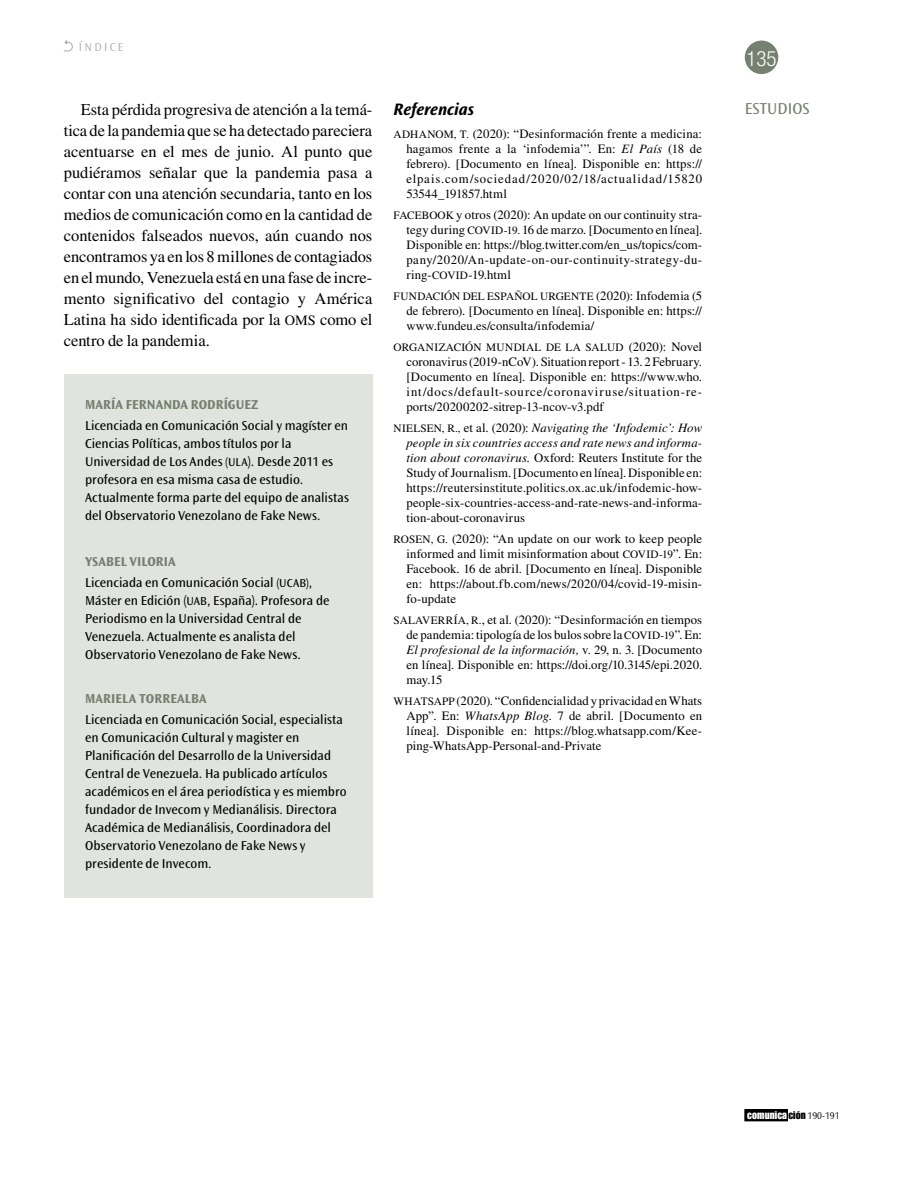
<style>
.page{position:relative;width:915px;height:1191px;background:#fff}
.page>*{position:absolute;margin:0;border:0;box-sizing:border-box;transform-origin:0 0}
.t1{font:300 condensed 21px "Helvetica Neue LT Std";color:#fff}
.t2{font:italic 700 17.25px "Ocean Sans Std";letter-spacing:-.005em;color:#000}
.t3{font:16.5px/21px "Times LT Std";color:#000;text-align:justify}
.t4{font:16.5px "Ocean Sans Std";color:#768070}
.t5{font:13.5px/18px "Ocean Sans Std";color:#000}
.t6{font:700 13.5px "Ocean Sans Std";letter-spacing:.005em;color:#768070}
.t7{font:12.75px/15px "Times LT Std";letter-spacing:.01em;color:#000;text-align:justify}
.t8{font:300 12px "Ocean Sans Std";letter-spacing:.2em;color:#a7a9ac}
.t9{font:11.25px "Times LT Std";letter-spacing:.02em;color:#000}
.t10{font:10.8px "Impact LT Std";letter-spacing:.01em;color:#fff}
.s1{font-size:14.25px}
.s2{font-size:12px}
.s3{font-weight:700;color:#768070}
.s4{font-size:11.25px}
.s5{font-style:italic}
.s6{font-size:12.75px}
.s7{color:#000}
.s8{font-family:"Ocean Sans Std";font-weight:300;font-size:10.2px;color:#000}
</style>
<div class="page">
<div style="left:744px;top:41px;width:34px;height:33px;background:#768070;border-radius:50%"></div>
<div style="left:744px;top:1109px;width:43px;height:11px;background:#000"></div>
<div style="left:744px;top:1109px;width:43px;height:12px;border:1px solid #000"></div>
<svg style="left:64px;top:40px;width:9px;height:11px"></svg>
<div style="left:64px;top:374px;width:308px;height:523px;background:#e0e3de"></div>
<p class="t8" style="left:79px;top:40px;width:46px">ÍNDICE</p>
<p class="t3" style="left:64px;top:98px;width:310px;text-indent:17px">Esta pérdida progresiva de atención a la temá&shy;tica de la pandemia que se ha detectado pareciera acentuarse en el mes de junio. Al punto que pudiéramos señalar que la pandemia pasa a contar con una atención secundaria, tanto en los medios de comunicación como en la cantidad de contenidos falseados nuevos, aún cuando nos encontramos ya en los 8 millones de contagiados en el mundo, Venezuela está en una fase de incre&shy;mento significativo del contagio y América Latina ha sido identificada por la <span class="s1">OMS</span> como el centro de la pandemia.</p>
<p class="t6" style="left:85px;top:397px;width:175px">MARÍA FERNANDA RODRÍGUEZ</p>
<p class="t5" style="left:85px;top:416px;width:265px">Licenciada en Comunicación Social y magíster en Ciencias Políticas, ambos títulos por la Universidad de Los Andes <span class="s2">(ULA</span>). Desde 2011 es profesora en esa misma casa de estudio.<br>Actualmente forma parte del equipo de analistas del Observatorio Venezolano de Fake News.</p>
<p class="t5" style="left:85px;top:551px;width:229px;line-height:21px"><span class="s3">YSABEL VILORIA<br></span>Licenciada en Comunicación Social <span class="s2">(UCAB)</span>,</p>
<p class="t5" style="left:85px;top:592px;width:246px">Máster en Edición (<span class="s2">UAB</span>, España). Profesora de Periodismo en la Universidad Central de Venezuela. Actualmente es analista del Observatorio Venezolano de Fake News.</p>
<p class="t6" style="left:85px;top:691px;width:123px">MARIELA TORREALBA</p>
<p class="t5" style="left:85px;top:710px;width:263px">Licenciada en Comunicación Social, especialista en Comunicación Cultural y magister en Planificación del Desarrollo de la Universidad Central de Venezuela. Ha publicado artículos académicos en el área periodística y es miembro fundador de Invecom y Medianálisis. Directora Académica de Medianálisis, Coordinadora del Observatorio Venezolano de Fake News y presidente de Invecom.</p>
<h2 class="t2" style="left:393px;top:99px;width:82px">Referencias</h2>
<p class="t7" style="left:406px;top:126px;width:297px;text-indent:-13px"><span class="s4">ADHANOM, T.</span> (2020): “Desinformación frente a medicina: hagamos frente a la ‘infodemia’”. En: <span class="s5">El País</span> (18 de febrero). [Documento en línea]. Disponible en: https:// elpais.com/sociedad/2020/02/18/actualidad/15820<br>53544_191857.html</p>
<p class="t7" style="left:406px;top:207px;width:297px;text-indent:-13px"><span class="s4">FACEBOOK</span> y otros (2020): An update on our continuity stra&shy;tegy during <span class="s4">COVID-19.</span> 16 de marzo. [Documento en línea].<br>Disponible en: https://blog.twitter.com/en_us/topics/com&shy;pany/2020/An-update-on-our-continuity-strategy-du&shy;ring-<span class="s4">COVID</span>-19.html</p>
<p class="t9" style="left:393px;top:290px;width:310px">FUNDACIÓN DEL ESPAÑOL URGENTE <span class="s6">(2020): Infodemia (5</span></p>
<p class="t7" style="left:406px;top:303px;width:297px">de febrero). [Documento en línea]. Disponible en: https:// www.fundeu.es/consulta/infodemia/</p>
<p class="t9" style="left:393px;top:341px;width:310px">ORGANIZACIÓN MUNDIAL DE LA SALUD <span class="s6">(2020): Novel</span></p>
<p class="t7" style="left:406px;top:354px;width:297px">coronavirus (2019-nCoV). Situation report - 13. 2 February. [Documento en línea]. Disponible en: https://www.who. int/docs/default-source/coronaviruse/situation-re&shy;ports/20200202-sitrep-13-ncov-v3.pdf</p>
<p class="t7" style="left:406px;top:420px;width:297px;text-indent:-13px"><span class="s4">NIELSEN, R.,</span> et al. (2020): <span class="s5">Navigating the ‘Infodemic’: How people in six countries access and rate news and informa&shy;tion about coronavirus.</span> Oxford: Reuters Institute for the Study of Journalism. [Documento en línea]. Disponible en: https://reutersinstitute.politics.ox.ac.uk/infodemic-how&shy;people-six-countries-access-and-rate-news-and-informa&shy;tion-about-coronavirus</p>
<p class="t7" style="left:406px;top:531px;width:297px;text-indent:-13px"><span class="s4">ROSEN, G.</span> (2020): “An update on our work to keep people informed and limit misinformation about <span class="s4">COVID-19</span>”. En:<br>Facebook. 16 de abril. [Documento en línea]. Disponible en: https://about.fb.com/news/2020/04/covid-19-misin&shy;fo-update</p>
<p class="t7" style="left:406px;top:612px;width:297px;text-indent:-13px"><span class="s4">SALAVERRÍA, R.</span>, et al. (2020): “Desinformación en tiempos de pandemia: tipología de los bulos sobre la <span class="s4">COVID-19</span>”. En:<br><span class="s5">El profesional de la información,</span> v. 29, n. 3. [Documento en línea]. Disponible en: https://doi.org/10.3145/epi.2020. may.15</p>
<p class="t7" style="left:406px;top:693px;width:297px;text-indent:-13px"><span class="s4">WHATSAPP</span> (2020). “Confidencialidad y privacidad en Whats App”. En: <span class="s5">WhatsApp Blog.</span> 7 de abril. [Documento en línea]. Disponible en: https://blog.whatsapp.com/Kee&shy;ping-WhatsApp-Personal-and-Private</p>
<h1 class="t1" style="left:746px;top:46px;width:32px">135</h1>
<p class="t4" style="left:744px;top:100px;width:66px">ESTUDIOS</p>
<p class="t10" style="left:747px;top:1108px;width:94px">comunica <span class="s7">ción</span> <span class="s8">190-191</span></p>
</div>
